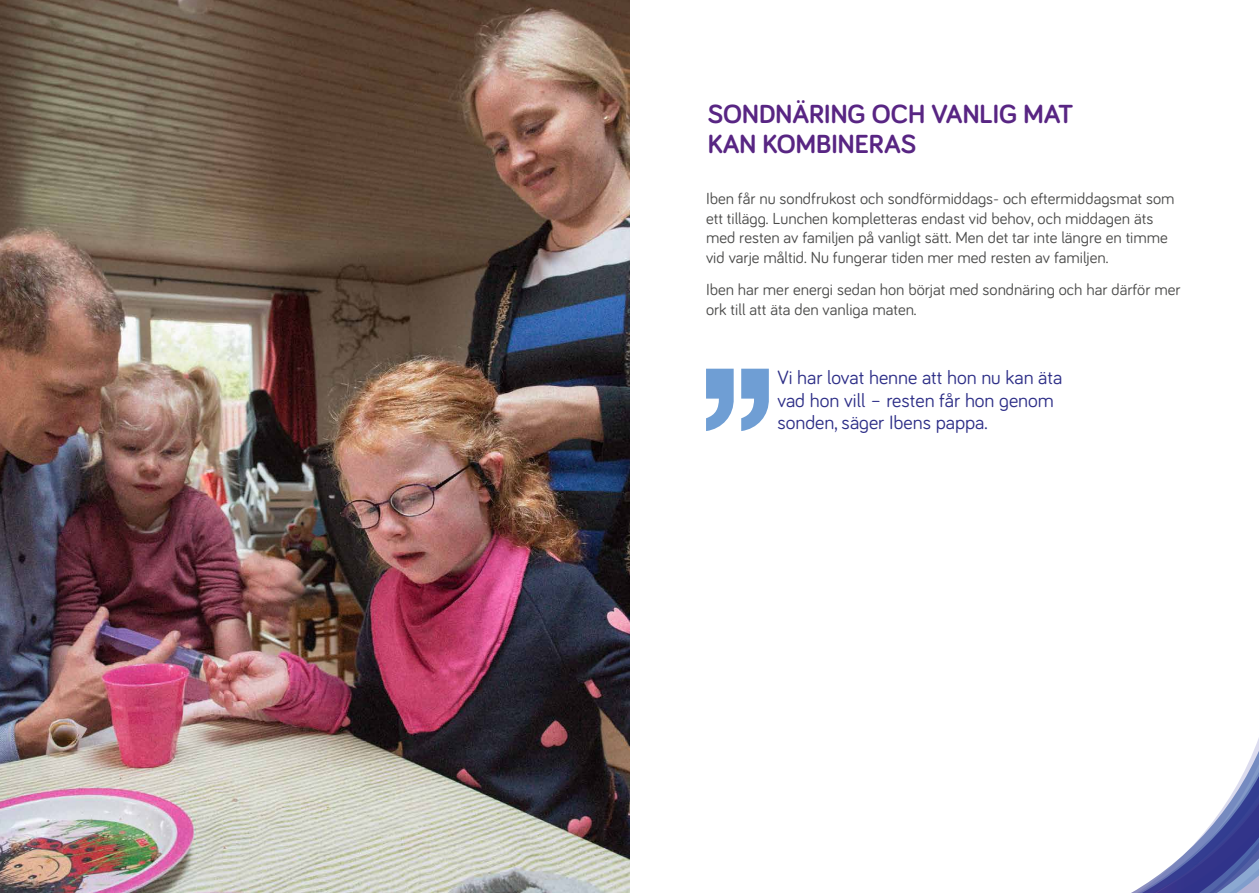
<style>
.page{position:relative;width:1259px;height:893px;background:#fff}
.page>*{position:absolute;margin:0;border:0;box-sizing:border-box;transform-origin:0 0}
.t1{font:700 27px/30px "Bariol";color:#582583}
.t2{font:19.8px/22.5px "Bariol";color:#2d2e87}
.t3{font:16.5px/19.5px "Bariol";color:#4a4a49}
</style>
<div class="page">
<img style="left:0;top:0;width:629px;height:893px">
<svg style="left:706px;top:369px;width:63px;height:62px"></svg>
<svg style="left:1131px;top:738px;width:128px;height:155px"></svg>
<h1 class="t1" style="left:708px;top:98px;width:367px">SONDNÄRING OCH VANLIG MAT<br>KAN KOMBINERAS</h1>
<p class="t3" style="left:706px;top:188px;width:470px">Iben får nu sondfrukost och sondförmiddags- och eftermiddagsmat som ett tillägg. Lunchen kompletteras endast vid behov, och middagen äts med resten av familjen på vanligt sätt. Men det tar inte längre en timme vid varje måltid. Nu fungerar tiden mer med resten av familjen.</p>
<p class="t3" style="left:706px;top:279px;width:476px">Iben har mer energi sedan hon börjat med sondnäring och har därför mer ork till att äta den vanliga maten.</p>
<p class="t2" style="left:777px;top:366px;width:286px">Vi har lovat henne att hon nu kan äta vad hon vill – resten får hon genom sonden, säger Ibens pappa.</p>
</div>
